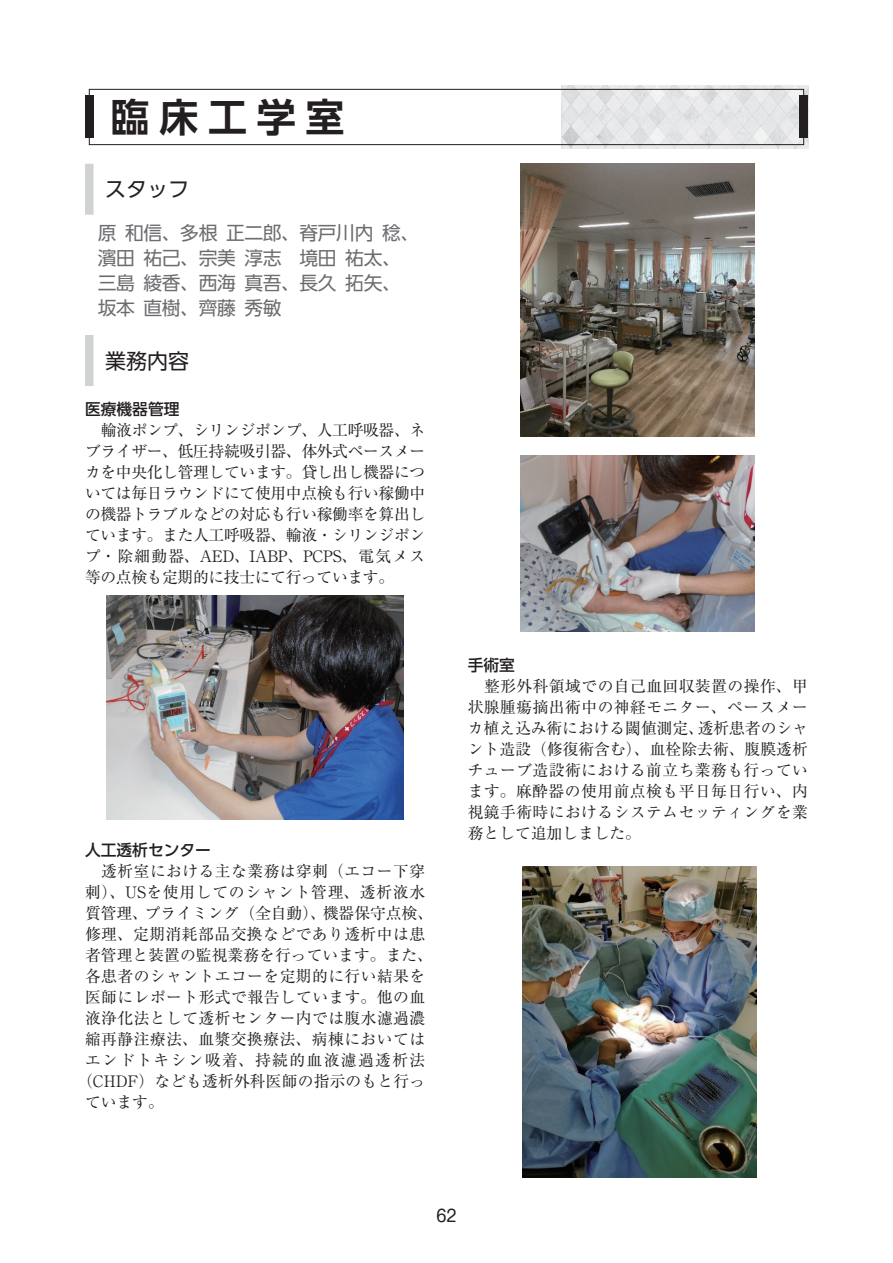
<style>
.page{position:relative;width:893px;height:1263px;background:#fff}
.page>*{position:absolute;margin:0;border:0;box-sizing:border-box;transform-origin:0 0}
.t1{font:700 39px "UD Shin Go Pro De";letter-spacing:.25em;color:#231f20}
.t2{font:21px "UD Shin Go Pro";color:#231f20}
.t3{font:18.75px/25px "UD Shin Go Pro";letter-spacing:-.02em;color:#6c6d70}
.t4{font:16.5px "Shin M Go Pro";color:#231f20}
.t5{font:15.75px/21px "Ryumin Pro";letter-spacing:.03em;color:#231f20;text-align:justify}
.t6{font:15.75px "Ryumin Pro";color:#231f20}
.t7{font:15.75px "Ryumin Pro";letter-spacing:.01em;color:#231f20}
.t8{font:15.75px "Ryumin Pro";letter-spacing:.005em;color:#231f20}
.t9{font:15.75px "Ryumin Pro";letter-spacing:.09em;color:#231f20}
.t10{font:500 15.75px "UD Shin Go Pro";color:#231f20}
</style>
<div class="page">
<img style="left:85px;top:85px;width:723px;height:64px">
<div style="left:89px;top:89px;width:715px;height:56px;border:1px solid #231f20"></div>
<div style="left:85px;top:96px;width:9px;height:42px;background:#231f20"></div>
<div style="left:799px;top:96px;width:9px;height:42px;background:#231f20"></div>
<div style="left:85px;top:164px;width:9px;height:51px;background:#d1d2d4"></div>
<div style="left:85px;top:335px;width:9px;height:51px;background:#d1d2d4"></div>
<img style="left:106px;top:596px;width:298px;height:223px">
<img style="left:521px;top:164px;width:234px;height:273px">
<img style="left:521px;top:456px;width:234px;height:175px">
<img style="left:523px;top:866px;width:234px;height:312px">
<h1 class="t1" style="left:111px;top:85px;width:236px">臨床工学室</h1>
<h2 class="t2" style="left:105px;top:172px;width:85px">スタッフ</h2>
<p class="t3" style="left:98px;top:220px;width:323px">原 和信、多根 正二郎、脊戸川内 稔、濱田 祐己、宗美 淳志　境田 祐太、三島 綾香、西海 真吾、長久 拓矢、坂本 直樹、齊藤 秀敏</p>
<h2 class="t2" style="left:105px;top:344px;width:85px">業務内容</h2>
<p class="t10" style="left:85px;top:396px;width:96px">医療機器管理</p>
<p class="t5" style="left:85px;top:419px;width:342px">　輸液ポンプ、シリンジポンプ、人工呼吸器、ネブライザー、低圧持続吸引器、体外式ペースメーカを中央化し管理しています。貸し出し機器については毎日ラウンドにて使用中点検も行い稼働中の機器トラブルなどの対応も行い稼働率を算出しています。また人工呼吸器、輸液・シリンジポンプ・除細動器、AED、IABP、PCPS、電気メス等の点検も定期的に技士にて行っています。</p>
<p class="t10" style="left:85px;top:837px;width:127px">人工透析センター</p>
<p class="t5" style="left:85px;top:860px;width:342px">　透析室における主な業務は穿刺（エコー下穿</p>
<p class="t5" style="left:85px;top:880px;width:342px">刺）、USを使用してのシャント管理、透析液水</p>
<p class="t6" style="left:85px;top:901px;width:350px">質管理、プライミング（全自動）、機器保守点検、</p>
<p class="t5" style="left:85px;top:922px;width:342px">修理、定期消耗部品交換などであり透析中は患</p>
<p class="t8" style="left:85px;top:943px;width:349px">者管理と装置の監視業務を行っています。また、</p>
<p class="t5" style="left:85px;top:964px;width:342px">各患者のシャントエコーを定期的に行い結果を</p>
<p class="t5" style="left:85px;top:985px;width:342px">医師にレポート形式で報告しています。他の血</p>
<p class="t5" style="left:85px;top:1006px;width:342px">液浄化法として透析センター内では腹水濾過濃</p>
<p class="t5" style="left:85px;top:1027px;width:342px">縮再静注療法、血漿交換療法、病棟においては</p>
<p class="t9" style="left:85px;top:1048px;width:342px">エンドトキシン吸着、持続的血液濾過透析法</p>
<p class="t7" style="left:77px;top:1069px;width:349px">（CHDF）なども透析外科医師の指示のもと行っ</p>
<p class="t5" style="left:85px;top:1090px;width:80px">ています。</p>
<p class="t10" style="left:468px;top:652px;width:49px">手術室</p>
<p class="t5" style="left:468px;top:674px;width:342px">　整形外科領域での自己血回収装置の操作、甲状腺腫瘍摘出術中の神経モニター、ペースメーカ植え込み術における閾値測定、透析患者のシャント造設（修復術含む）、血栓除去術、腹膜透析チューブ造設術における前立ち業務も行っています。麻酔器の使用前点検も平日毎日行い、内視鏡手術時におけるシステムセッティングを業務として追加しました。</p>
<p class="t4" style="left:436px;top:1203px;width:22px">62</p>
</div>
